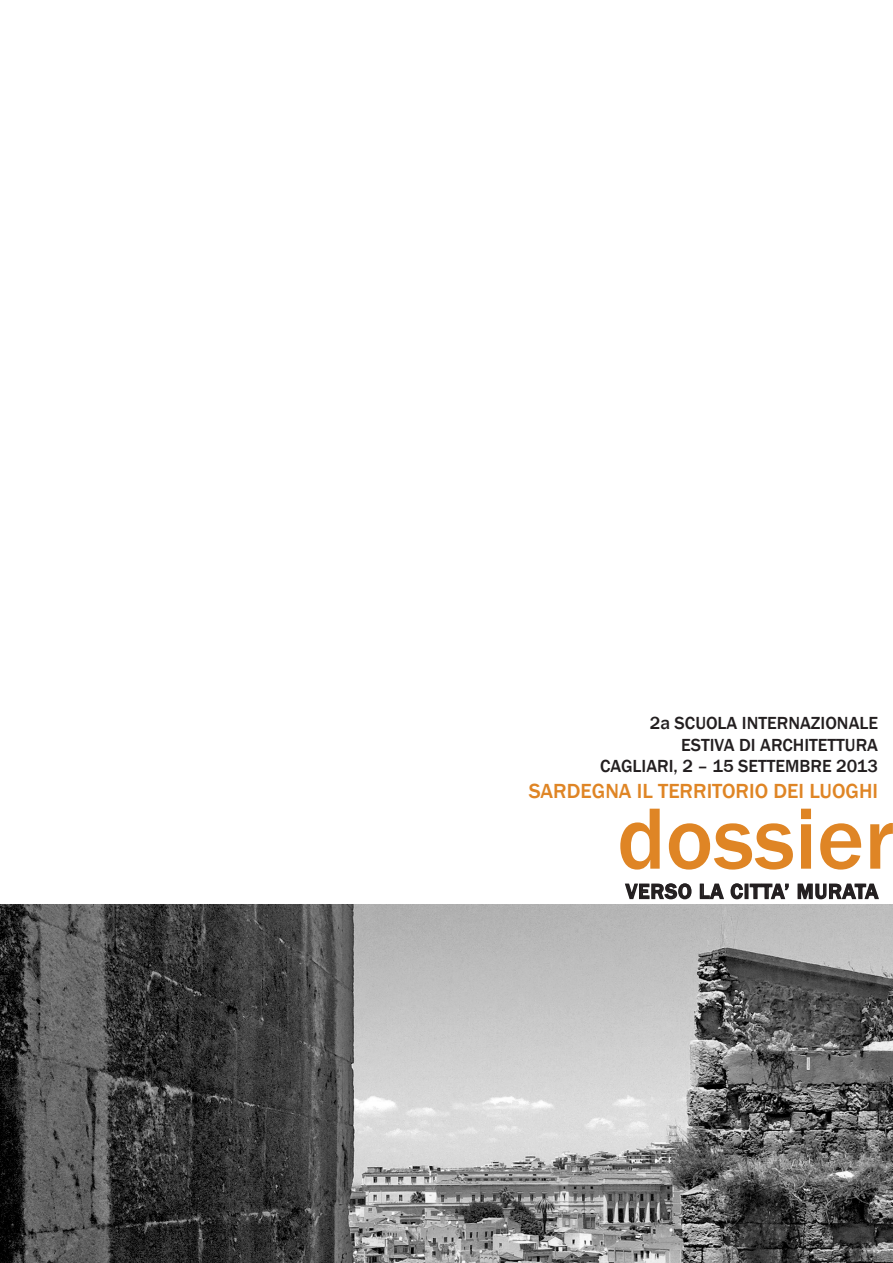
<style>
.page{position:relative;width:893px;height:1263px;background:#fff}
.page>*{position:absolute;margin:0;border:0;box-sizing:border-box;transform-origin:0 0}
.t1{font:500 90px "Franklin Gothic";color:#df8525}
.t2{font:500 21px "Franklin Gothic";color:#df8525}
.t3{font:500 21px "Franklin Gothic";letter-spacing:.05em;color:#231f20}
.t4{font:500 18px "Franklin Gothic";color:#231f20}
</style>
<div class="page">
<svg style="left:625px;top:883px;width:67px;height:17px"></svg>
<svg style="left:699px;top:883px;width:90px;height:17px"></svg>
<svg style="left:797px;top:883px;width:82px;height:17px"></svg>
<img style="left:0;top:904px;width:893px;height:359px">
<p class="t4" style="left:650px;top:712px;width:230px">2a SCUOLA INTERNAZIONALE</p>
<p class="t4" style="left:681px;top:734px;width:198px">ESTIVA DI ARCHITETTURA</p>
<p class="t4" style="left:600px;top:755px;width:279px">CAGLIARI, 2 – 15 SETTEMBRE 2013</p>
<p class="t2" style="left:529px;top:777px;width:351px">SARDEGNA IL TERRITORIO DEI LUOGHI</p>
<p class="t1" style="left:617px;top:783px;width:278px">dossier</p>
<p class="t3" style="left:626px;top:878px;width:254px">VERSO LA CITTA’ MURATA</p>
</div>
